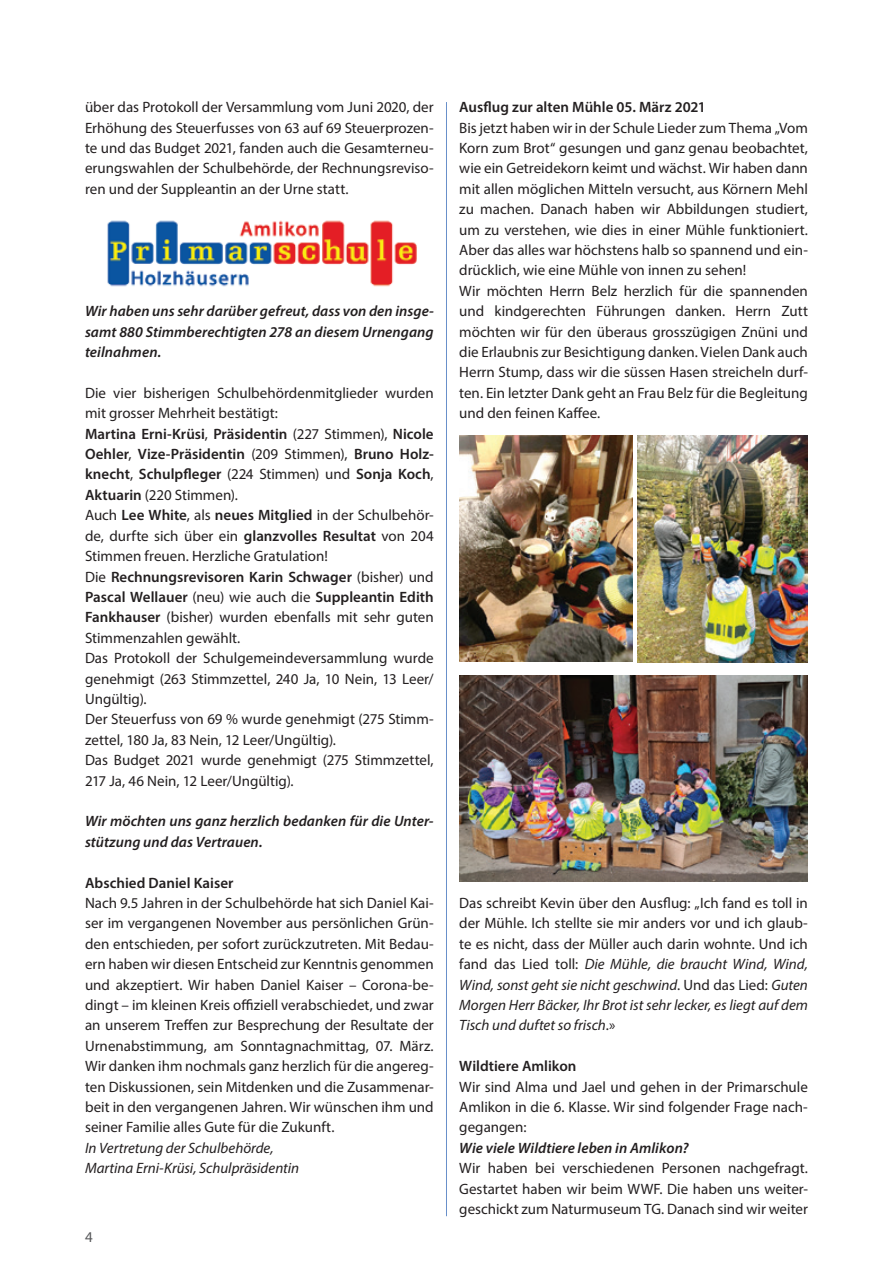
<style>
.page{position:relative;width:893px;height:1263px;background:#fff}
.page>*{position:absolute;margin:0;border:0;box-sizing:border-box;transform-origin:0 0}
.t1{font:15px/20.4px "Myriad Pro";color:#231f20;text-align:justify}
.t2{font:italic 600 15px/20.4px "Myriad Pro";letter-spacing:.005em;color:#231f20;text-align:justify}
.t3{font:600 15px "Myriad Pro";color:#231f20}
.t4{font:italic 15px/20.4px "Myriad Pro";color:#231f20}
.t5{font:15px "Myriad Pro";color:#57585a}
.s1{font-weight:600}
.s2{font-style:italic}
</style>
<div class="page">
<hr style="left:446px;top:102px;width:1px;height:1114px;background:#6990ca">
<img style="left:107px;top:220px;width:310px;height:67px">
<img style="left:459px;top:435px;width:174px;height:226px">
<img style="left:638px;top:436px;width:169px;height:226px">
<img style="left:460px;top:675px;width:348px;height:206px">
<p class="t1" style="left:85px;top:97px;width:350px">über das Protokoll der Versammlung vom Juni 2020, der Erhöhung des Steuerfusses von 63 auf 69 Steuerprozen&shy;te und das Budget 2021, fanden auch die Gesamterneu&shy;erungswahlen der Schulbehörde, der Rechnungsreviso&shy;ren und der Suppleantin an der Urne statt.</p>
<p class="t2" style="left:85px;top:301px;width:350px">Wir haben uns sehr darüber gefreut, dass von den insge&shy;samt 880 Stimmberechtigten 278 an diesem Urnengang teilnahmen.</p>
<p class="t1" style="left:85px;top:382px;width:350px;text-align:left">Die vier bisherigen Schulbehördenmitglieder wurden mit grosser Mehrheit bestätigt:<br><span class="s1">Martina Erni-Krüsi</span>, <span class="s1">Präsidentin</span> (227 Stimmen), <span class="s1">Nicole Oehler</span>, <span class="s1">Vize-Präsidentin</span> (209 Stimmen), <span class="s1">Bruno Holz&shy;knecht</span>, <span class="s1">Schulpfleger</span> (224 Stimmen) und <span class="s1">Sonja Koch</span>, <span class="s1">Aktuarin</span> (220 Stimmen).<br>Auch <span class="s1">Lee White</span>, als <span class="s1">neues Mitglied</span> in der Schulbehör&shy;de, durfte sich über ein <span class="s1">glanzvolles Resultat</span> von 204<br>Stimmen freuen. Herzliche Gratulation!<br>Die <span class="s1">Rechnungsrevisoren Karin Schwager</span> (bisher) und <span class="s1">Pascal Wellauer</span> (neu) wie auch die <span class="s1">Suppleantin Edith Fankhauser</span> (bisher) wurden ebenfalls mit sehr guten Stimmenzahlen gewählt.<br>Das Protokoll der Schulgemeindeversammlung wurde genehmigt (263 Stimmzettel, 240 Ja, 10 Nein, 13 Leer/ Ungültig).<br>Der Steuerfuss von 69 % wurde genehmigt (275 Stimm&shy;zettel, 180 Ja, 83 Nein, 12 Leer/Ungültig).<br>Das Budget 2021 wurde genehmigt (275 Stimmzettel, 217 Ja, 46 Nein, 12 Leer/Ungültig).</p>
<p class="t2" style="left:85px;top:811px;width:350px">Wir möchten uns ganz herzlich bedanken für die Unter&shy;stützung und das Vertrauen.</p>
<p class="t3" style="left:85px;top:873px;width:150px">Abschied Daniel Kaiser</p>
<p class="t1" style="left:85px;top:892px;width:350px">Nach 9.5 Jahren in der Schulbehörde hat sich Daniel Kai&shy;ser im vergangenen November aus persönlichen Grün&shy;den entschieden, per sofort zurückzutreten. Mit Bedau&shy;ern haben wir diesen Entscheid zur Kenntnis genommen und akzeptiert. Wir haben Daniel Kaiser – Corona-be&shy;dingt – im kleinen Kreis offiziell verabschiedet, und zwar an unserem Treffen zur Besprechung der Resultate der Urnenabstimmung, am Sonntagnachmittag, 07. März.<br>Wir danken ihm nochmals ganz herzlich für die angereg&shy;ten Diskussionen, sein Mitdenken und die Zusammenar&shy;beit in den vergangenen Jahren. Wir wünschen ihm und seiner Familie alles Gute für die Zukunft.</p>
<p class="t4" style="left:85px;top:1137px;width:216px">In Vertretung der Schulbehörde,<br>Martina Erni-Krüsi, Schulpräsidentin</p>
<p class="t5" style="left:85px;top:1227px;width:9px">4</p>
<p class="t3" style="left:459px;top:98px;width:248px">Ausflug zur alten Mühle 05. März 2021</p>
<p class="t1" style="left:459px;top:117px;width:350px;text-align:left">Bis jetzt haben wir in der Schule Lieder zum Thema „Vom Korn zum Brot“ gesungen und ganz genau beobachtet, wie ein Getreidekorn keimt und wächst. Wir haben dann mit allen möglichen Mitteln versucht, aus Körnern Mehl zu machen. Danach haben wir Abbildungen studiert, um zu verstehen, wie dies in einer Mühle funktioniert.<br>Aber das alles war höchstens halb so spannend und ein&shy;drücklich, wie eine Mühle von innen zu sehen!<br>Wir möchten Herrn Belz herzlich für die spannenden und kindgerechten Führungen danken. Herrn Zutt möchten wir für den überaus grosszügigen Znüni und die Erlaubnis zur Besichtigung danken. Vielen Dank auch Herrn Stump, dass wir die süssen Hasen streicheln durf&shy;ten. Ein letzter Dank geht an Frau Belz für die Begleitung und den feinen Kaffee.</p>
<p class="t1" style="left:459px;top:892px;width:350px">Das schreibt Kevin über den Ausflug: „Ich fand es toll in der Mühle. Ich stellte sie mir anders vor und ich glaub&shy;te es nicht, dass der Müller auch darin wohnte. Und ich fand das Lied toll: <span class="s2">Die Mühle, die braucht Wind, Wind, Wind, sonst geht sie nicht geschwind</span>. Und das Lied: <span class="s2">Guten Morgen Herr Bäcker, Ihr Brot ist sehr lecker, es liegt auf dem Tisch und duftet so frisch</span>.»</p>
<p class="t3" style="left:459px;top:1056px;width:119px">Wildtiere Amlikon</p>
<p class="t1" style="left:459px;top:1076px;width:350px">Wir sind Alma und Jael und gehen in der Primarschule Amlikon in die 6. Klasse. Wir sind folgender Frage nach&shy;gegangen:</p>
<p class="t2" style="left:459px;top:1137px;width:231px">Wie viele Wildtiere leben in Amlikon?</p>
<p class="t1" style="left:459px;top:1158px;width:350px">Wir haben bei verschiedenen Personen nachgefragt.<br>Gestartet haben wir beim WWF. Die haben uns weiter&shy;geschickt zum Naturmuseum TG. Danach sind wir weiter</p>
</div>
